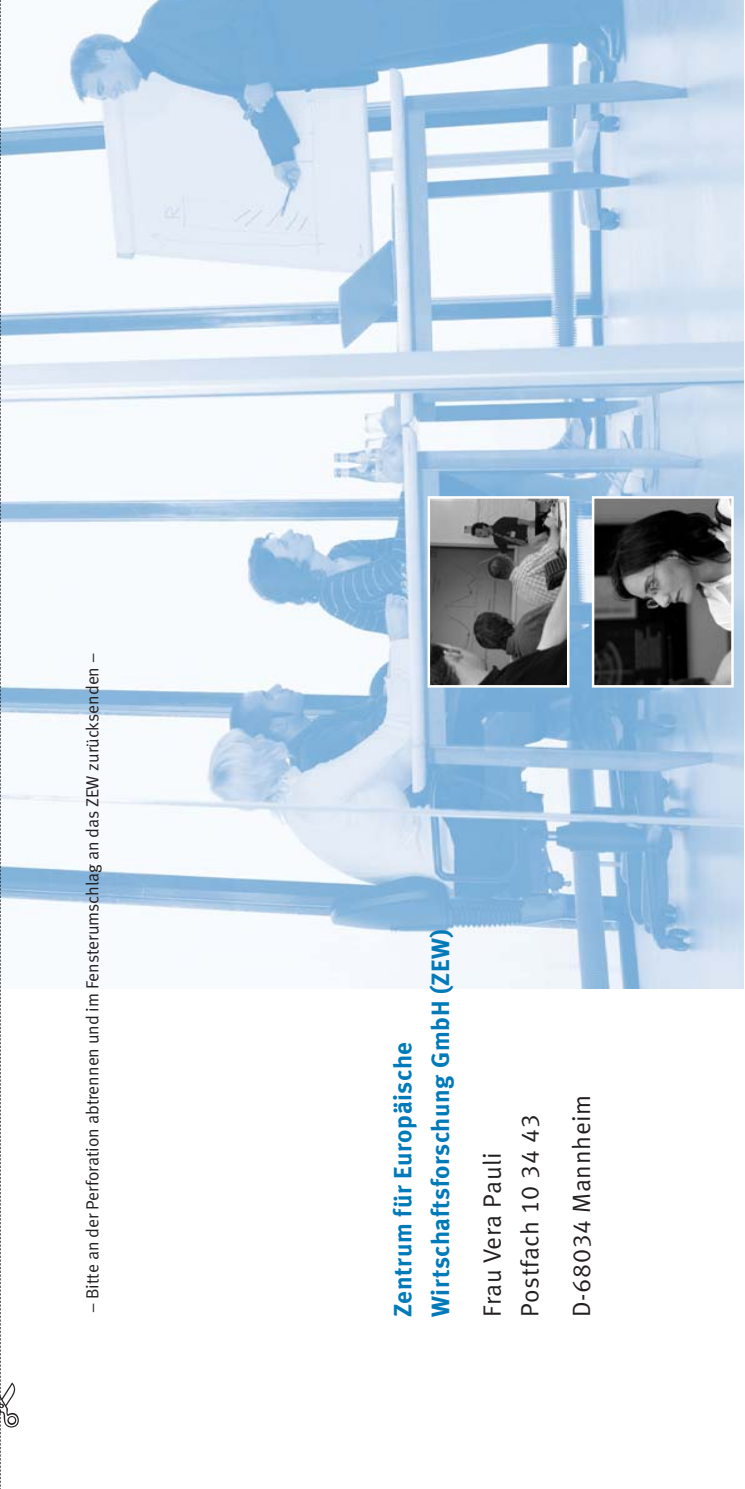
<style>
.page{position:relative;width:745px;height:1489px;background:#fff}
.page>*{position:absolute;margin:0;border:0;box-sizing:border-box;transform-origin:0 0}
.t1{font:25px/37.5px "Meta Bold LF";letter-spacing:.025em;color:#007ab9}
.t2{font:25px/37.5px "Meta Normal LF";letter-spacing:.03em;color:#231f20}
.t3{font:17.5px "Meta Normal LF";color:#231f20}
</style>
<div class="page">
<img style="left:19px;top:1px;width:723px;height:987px">
<img style="left:430px;top:499px;width:136px;height:185px">
<div style="left:427px;top:496px;width:142px;height:191px;border:2px solid #fff"></div>
<img style="left:594px;top:499px;width:136px;height:185px">
<div style="left:591px;top:496px;width:142px;height:191px;border:2px solid #fff"></div>
<svg style="left:0;top:1px;width:19px;height:1486px"></svg>
<p class="t3" style="left:86px;top:1312px;width:661px;rotate:-90deg">– Bitte an der Perforation abtrennen und im Fensterumschlag an das ZEW zurücksenden –</p>
<h1 class="t1" style="left:387px;top:1316px;width:389px;rotate:-90deg">Zentrum für Europäische<br>Wirtschaftsforschung GmbH (ZEW)</h1>
<h1 class="t2" style="left:475px;top:1316px;width:204px;rotate:-90deg">Frau Vera Pauli<br>Postfach 10 34 43</h1>
<h1 class="t2" style="left:564px;top:1316px;width:224px;rotate:-90deg">D-68034 Mannheim</h1>
</div>
